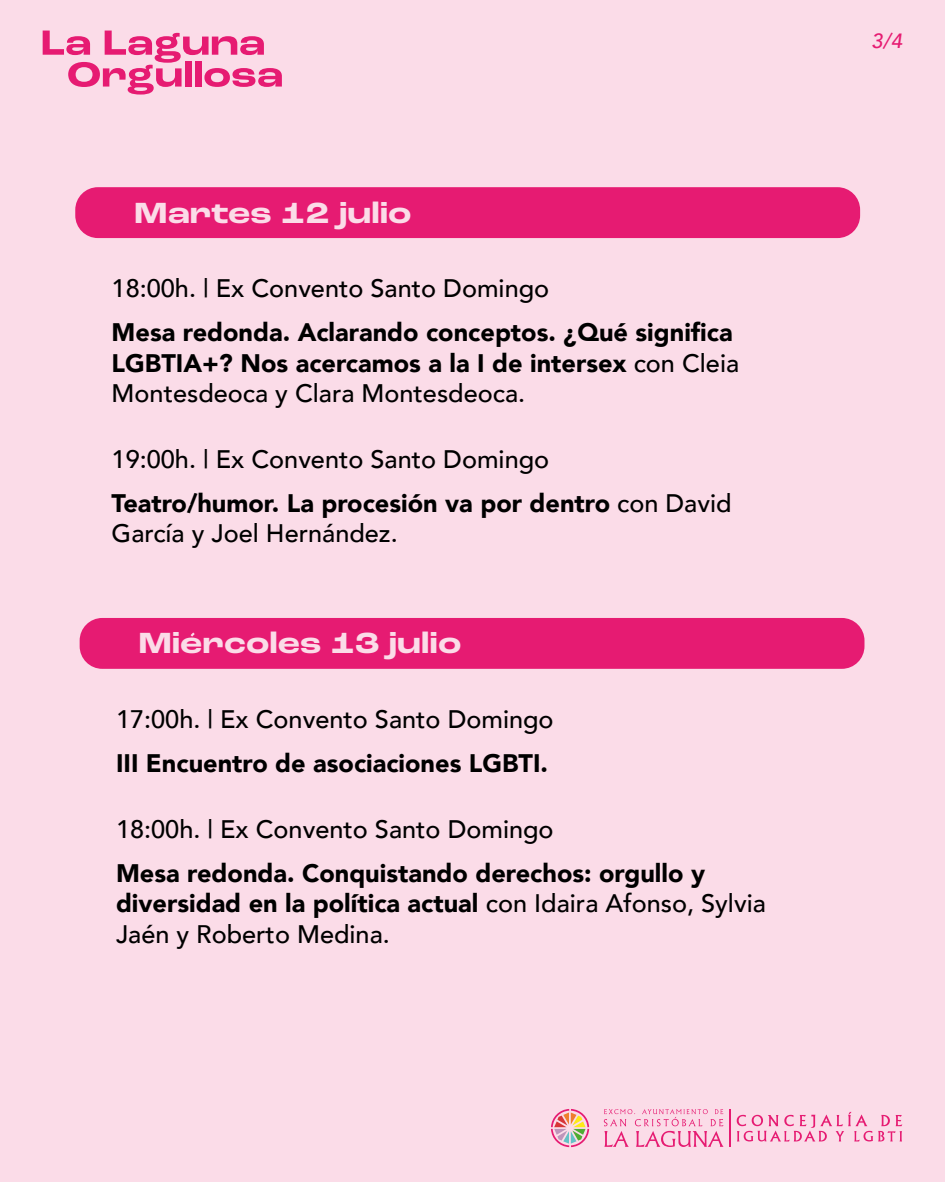
<style>
.page{position:relative;width:945px;height:1182px;background:#fff}
.page>*{position:absolute;margin:0;border:0;box-sizing:border-box;transform-origin:0 0}
.t1{font:700 expanded 30.62px "Roc Grotesk";color:#fbdce8}
.t2{font:900 25.29px/30.4px "Avenir";color:#000}
.t3{font:500 25.29px/44.4px "Avenir";color:#000}
.t4{font:italic 500 20.56px "Avenir";color:#e61b72}
.s1{font-weight:500}
.s2{font-weight:900}
</style>
<div class="page">
<div style="left:0;top:0;width:945px;height:1181px;background:#fbdce8"></div>
<svg style="left:43px;top:31px;width:239px;height:63px"></svg>
<svg style="left:604px;top:1109px;width:120px;height:37px"></svg>
<svg style="left:737px;top:1111px;width:165px;height:30px"></svg>
<hr style="left:729px;top:1108px;width:2px;height:38px;background:#e61b72">
<svg style="left:551px;top:1109px;width:38px;height:37px"></svg>
<div style="left:75px;top:187px;width:785px;height:51px;background:#e61b72;border-radius:23px"></div>
<div style="left:80px;top:618px;width:785px;height:50px;background:#e61b72;border-radius:23px"></div>
<svg style="left:190px;top:632px;width:5px;height:5px"></svg>
<p class="t1" style="left:134px;top:194px;width:279px">Martes 12 julio</p>
<p class="t3" style="left:112px;top:264px;width:439px">18:00h. | Ex Convento Santo Domingo</p>
<p class="t2" style="left:112px;top:316px;width:629px">Mesa redonda. Aclarando conceptos. ¿Qué significa<br>LGBTIA+? Nos acercamos a la I de intersex <span class="s1">con Cleia<br>Montesdeoca y Clara Montesdeoca.</span></p>
<p class="t3" style="left:112px;top:435px;width:621px">19:00h. | Ex Convento Santo Domingo<br><span class="s2">Teatro/humor. La procesión va por dentro</span> con David</p>
<p class="t3" style="left:112px;top:510px;width:288px">García y Joel Hernández.</p>
<p class="t1" style="left:138px;top:624px;width:325px">Miercoles 13 julio</p>
<p class="t3" style="left:116px;top:695px;width:439px">17:00h. | Ex Convento Santo Domingo</p>
<p class="t2" style="left:116px;top:747px;width:434px">III Encuentro de asociaciones LGBTI.</p>
<p class="t3" style="left:116px;top:805px;width:439px">18:00h. | Ex Convento Santo Domingo</p>
<p class="t2" style="left:116px;top:857px;width:651px">Mesa redonda. Conquistando derechos: orgullo y diversidad en la política actual <span class="s1">con Idaira Afonso, Sylvia<br>Jaén y Roberto Medina.</span></p>
<p class="t4" style="left:871px;top:29px;width:32px">3/4</p>
</div>
